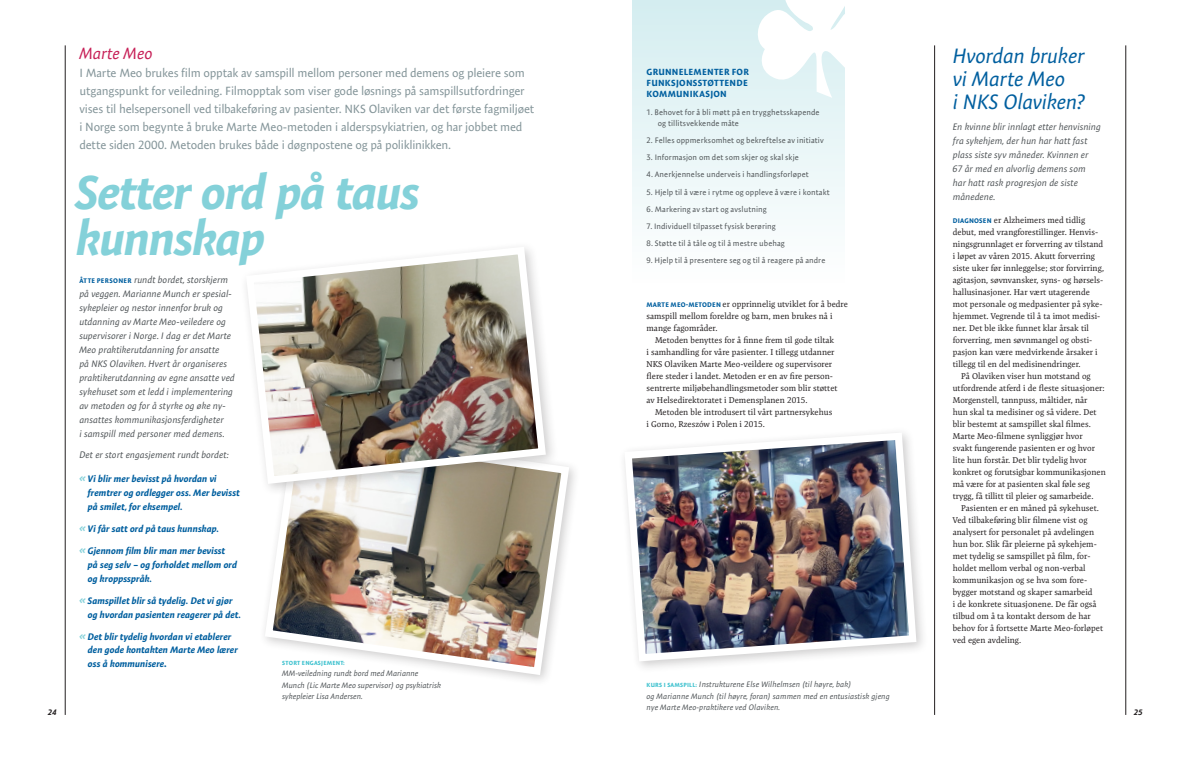
<style>
.page{position:relative;width:1191px;height:766px;background:#fff}
.page>*{position:absolute;margin:0;border:0;box-sizing:border-box;transform-origin:0 0}
.t1{font:italic 700 48px/46px "Expo Sans Pro";letter-spacing:-.03em;color:#84d1d9}
.t2{font:italic 21px/23px "Expo Sans Pro";letter-spacing:-.025em;color:#005f9f}
.t3{font:italic 16.5px "Expo Sans Pro";letter-spacing:-.01em;color:#c72158}
.t4{font:12px/18px "Expo Sans Pro";letter-spacing:-.02em;color:#849599}
.t5{font:italic 9.5px/14px "Expo Sans Pro";letter-spacing:-.01em;color:#515659}
.t6{font:italic 700 9.5px/13.8px "Expo Sans Pro";color:#005f9f}
.t7{font:700 9px/11px "Expo Sans Pro";letter-spacing:.03em;color:#005f9f;text-align:justify}
.t8{font:8.5px "Expo Serif Pro";color:#231f20}
.t9{font:8px/11.4px "Expo Sans Pro";letter-spacing:.01em;color:#515659}
.t10{font:italic 8px/11.5px "Expo Sans Pro";color:#515659}
.t11{font:italic 700 8px "Expo Sans Pro";color:#231f20}
.t12{font:700 6px "Expo Sans Pro";letter-spacing:.035em;color:#3cc1ce}
.s1{font-family:"Expo Sans Pro";font-weight:700;font-size:6.8px;color:#005f9f}
.s2{font-weight:700;font-style:normal;font-size:6.8px;color:#005f9f}
.s3{font-size:14px;color:#84d1d9}
.s4{font-size:11px}
.s5{font-weight:700;font-style:normal;font-size:6px;color:#3cc1ce}
</style>
<div class="page">
<hr style="left:65px;top:45px;width:1px;height:669px;background:#231f20">
<hr style="left:1125px;top:45px;width:1px;height:669px;background:#231f20">
<hr style="left:934px;top:45px;width:1px;height:669px;background:#231f20">
<div style="left:632px;top:0;width:213px;height:283px;background:linear-gradient(to bottom,#d4edf0,#fefefe)"></div>
<svg style="left:758px;top:0;width:87px;height:98px"></svg>
<img style="left:624px;top:432px;width:296px;height:233px">
<img style="left:264px;top:464px;width:309px;height:214px">
<div style="left:240px;top:240px;width:318px;height:256px;background:#231f20;opacity:.22"></div>
<img style="left:242px;top:243px;width:308px;height:244px">
<h2 class="t2" style="left:952px;top:44px;width:133px">Hvordan bruker vi Marte Meo<br>i NKS Olaviken?</h2>
<p class="t5" style="left:952px;top:119px;width:150px">En kvinne blir innlagt etter henvisning fra sykehjem, der hun har hatt fast plass siste syv måneder. Kvinnen er<br>67 år med en alvorlig demens som har hatt rask progresjon de siste månedene.</p>
<p class="t8" style="left:953px;top:215px;width:134px"><span class="s1">DIAGNOSEN</span> er Alzheimers med tidlig</p>
<p class="t8" style="left:952px;top:227px;width:147px">debut, med vrangforestillinger. Henvis-</p>
<p class="t8" style="left:952px;top:239px;width:152px">ningsgrunnlaget er forverring av tilstand</p>
<p class="t8" style="left:952px;top:251px;width:144px">i løpet av våren 2015. Akutt forverring</p>
<p class="t8" style="left:952px;top:263px;width:153px">siste uker før innleggelse; stor forvirring,</p>
<p class="t8" style="left:952px;top:275px;width:152px">agitasjon, søvnvansker, syns- og hørsels-</p>
<p class="t8" style="left:952px;top:287px;width:139px">hallusinasjoner. Har vært utagerende</p>
<p class="t8" style="left:952px;top:299px;width:151px">mot personale og medpasienter på syke-</p>
<p class="t8" style="left:952px;top:311px;width:149px">hjemmet. Vegrende til å ta imot medisi-</p>
<p class="t8" style="left:952px;top:323px;width:138px">ner. Det ble ikke funnet klar årsak til</p>
<p class="t8" style="left:952px;top:335px;width:140px">forverring, men søvnmangel og obsti-</p>
<p class="t8" style="left:952px;top:347px;width:146px">pasjon kan være medvirkende årsaker i</p>
<p class="t8" style="left:952px;top:359px;width:129px">tillegg til en del medisinendringer.</p>
<p class="t8" style="left:961px;top:371px;width:131px">På Olaviken viser hun motstand og</p>
<p class="t8" style="left:952px;top:383px;width:153px">utfordrende atferd i de fleste situasjoner:</p>
<p class="t8" style="left:952px;top:395px;width:136px">Morgenstell, tannpuss, måltider, når</p>
<p class="t8" style="left:952px;top:407px;width:145px">hun skal ta medisiner og så videre. Det</p>
<p class="t8" style="left:952px;top:419px;width:139px">blir bestemt at samspillet skal filmes.</p>
<p class="t8" style="left:952px;top:431px;width:131px">Marte Meo-filmene synliggjør hvor</p>
<p class="t8" style="left:952px;top:443px;width:144px">svakt fungerende pasienten er og hvor</p>
<p class="t8" style="left:952px;top:455px;width:136px">lite hun forstår. Det blir tydelig hvor</p>
<p class="t8" style="left:952px;top:467px;width:154px">konkret og forutsigbar kommunikasjonen</p>
<p class="t8" style="left:952px;top:479px;width:138px">må være for at pasienten skal føle seg</p>
<p class="t8" style="left:952px;top:491px;width:142px">trygg, få tillitt til pleier og samarbeide.</p>
<p class="t8" style="left:961px;top:503px;width:139px">Pasienten er en måned på sykehuset.</p>
<p class="t8" style="left:952px;top:515px;width:136px">Ved tilbakeføring blir filmene vist og</p>
<p class="t8" style="left:952px;top:527px;width:143px">analysert for personalet på avdelingen</p>
<p class="t8" style="left:952px;top:539px;width:145px">hun bor. Slik får pleierne på sykehjem-</p>
<p class="t8" style="left:952px;top:551px;width:138px">met tydelig se samspillet på film, for-</p>
<p class="t8" style="left:952px;top:563px;width:134px">holdet mellom verbal og non-verbal</p>
<p class="t8" style="left:952px;top:575px;width:135px">kommunikasjon og se hva som fore-</p>
<p class="t8" style="left:952px;top:587px;width:141px">bygger motstand og skaper samarbeid</p>
<p class="t8" style="left:952px;top:599px;width:145px">i de konkrete situasjonene. De får også</p>
<p class="t8" style="left:952px;top:611px;width:139px">tilbud om å ta kontakt dersom de har</p>
<p class="t8" style="left:952px;top:623px;width:152px">behov for å fortsette Marte Meo-forløpet</p>
<p class="t8" style="left:952px;top:635px;width:70px">ved egen avdeling.</p>
<h3 class="t3" style="left:79px;top:43px;width:75px">Marte Meo</h3>
<p class="t4" style="left:79px;top:63px;width:456px">I Marte Meo brukes film opptak av samspill mellom personer med demens og pleiere som utgangspunkt for veiledning. Filmopptak som viser gode løsnings på samspillsutfordringer vises til helsepersonell ved tilbakeføring av pasienter. NKS Olaviken var det første fagmiljøet i Norge som begynte å bruke Marte Meo--metoden i alderspsykiatrien, og har jobbet med dette siden 2000. Metoden brukes både i døgnpostene og på poliklinikken.</p>
<p class="t7" style="left:646px;top:67px;width:104px">GRUNNELEMENTER FOR FUNKSJONSSTØTTENDE KOMMUNIKASJON</p>
<p class="t9" style="left:658px;top:106px;width:163px;text-indent:-11px">1. Behovet for å bli møtt på en trygghetsskapende og tillitsvekkende måte</p>
<p class="t9" style="left:646px;top:134px;width:179px">2. Felles oppmerksomhet og bekreftelse av initiativ</p>
<p class="t9" style="left:646px;top:152px;width:154px">3. Informasjon om det som skjer og skal skje</p>
<p class="t9" style="left:646px;top:169px;width:164px">4. Anerkjennelse underveis i handlingsforløpet</p>
<p class="t9" style="left:646px;top:186px;width:185px">5. Hjelp til å være i rytme og oppleve å være i kontakt</p>
<p class="t9" style="left:646px;top:203px;width:122px">6. Markering av start og avslutning</p>
<p class="t9" style="left:646px;top:220px;width:131px">7. Individuell tilpasset fysisk berøring</p>
<p class="t9" style="left:646px;top:237px;width:140px">8. Støtte til å tåle og til å mestre ubehag</p>
<p class="t9" style="left:646px;top:254px;width:180px">9. Hjelp til å presentere seg og til å reagere på andre</p>
<h1 class="t1" style="left:77px;top:169px;width:345px">Setter ord på taus kunnskap</h1>
<p class="t5" style="left:79px;top:272px;width:157px"><span class="s2">ÅTTE PERSONER</span> rundt bordet, storskjerm på veggen. Marianne Munch er spesial&shy;sykepleier og nestor innenfor bruk og utdanning av Marte Meo-veiledere og supervisorer i Norge. I dag er det Marte Meo praktikerutdanning for ansatte<br>på NKS Olaviken. Hvert år organiseres praktikerutdanning av egne ansatte ved sykehuset som et ledd i implementering av metoden og for å styrke og øke ny&shy;ansattes kommunikasjonsferdigheter<br>i samspill med personer med demens.</p>
<p class="t5" style="left:79px;top:447px;width:151px">Det er stort engasjement rundt bordet:</p>
<p class="t6" style="left:88px;top:472px;width:153px;text-indent:-9px"><span class="s3">«</span> Vi blir mer bevisst på hvordan vi fremtrer og ordlegger oss. Mer bevisst på smilet, for eksempel.</p>
<p class="t6" style="left:79px;top:522px;width:141px"><span class="s3">«</span> Vi får satt ord på taus kunnskap.</p>
<p class="t6" style="left:88px;top:544px;width:151px;text-indent:-8px"><span class="s3">«</span> Gjennom film blir man mer bevisst på seg selv – og forholdet mellom ord og kroppsspråk.</p>
<p class="t6" style="left:88px;top:593px;width:155px;text-indent:-9px"><span class="s3">«</span> Samspillet blir så tydelig. Det vi gjør og hvordan pasienten reagerer på det.</p>
<p class="t6" style="left:88px;top:629px;width:151px;line-height:13.5px;text-indent:-9px"><span class="s3">«</span> Det blir tydelig hvordan vi etablerer den gode kontakten Marte Meo lærer oss å kommunisere<span class="s4">.</span></p>
<p class="t8" style="left:646px;top:299px;width:203px"><span class="s1">MARTE MEO-METODEN</span> er opprinnelig utviklet for å bedre</p>
<p class="t8" style="left:646px;top:311px;width:188px">samspill mellom foreldre og barn, men brukes nå i</p>
<p class="t8" style="left:646px;top:323px;width:73px">mange fagområder.</p>
<p class="t8" style="left:655px;top:335px;width:181px">Metoden benyttes for å finne frem til gode tiltak</p>
<p class="t8" style="left:646px;top:347px;width:189px">i samhandling for våre pasienter. I tillegg utdanner</p>
<p class="t8" style="left:646px;top:359px;width:187px">NKS Olaviken Marte Meo-veildere og supervisorer</p>
<p class="t8" style="left:646px;top:371px;width:187px">flere steder i landet. Metoden er en av fire person-</p>
<p class="t8" style="left:646px;top:383px;width:192px">sentrerte miljøbehandlingsmetoder som blir støttet</p>
<p class="t8" style="left:646px;top:395px;width:163px">av Helsedirektoratet i Demensplanen 2015.</p>
<p class="t8" style="left:655px;top:407px;width:179px">Metoden ble introdusert til vårt partnersykehus</p>
<p class="t8" style="left:646px;top:419px;width:120px">i Gorno, Rzeszów i Polen i 2015.</p>
<p class="t12" style="left:282px;top:658px;width:64px">STORT ENGASJEMENT:</p>
<p class="t10" style="left:282px;top:667px;width:160px">MM-veiledning rundt bord med Marianne<br>Munch (Lic Marte Meo supervisor) og psykiatrisk sykepleier Lisa Andersen.</p>
<p class="t10" style="left:646px;top:678px;width:245px"><span class="s5">KURS I SAMSPILL:</span> Instrukturene Else Wilhelmsen (til høyre, bak)<br>og Marianne Munch (til høyre, foran) sammen med en entusiastisk gjeng nye Marte Meo-praktikere ved Olaviken.</p>
<p class="t11" style="left:48px;top:707px;width:10px">24</p>
<p class="t11" style="left:1134px;top:707px;width:10px">25</p>
</div>
